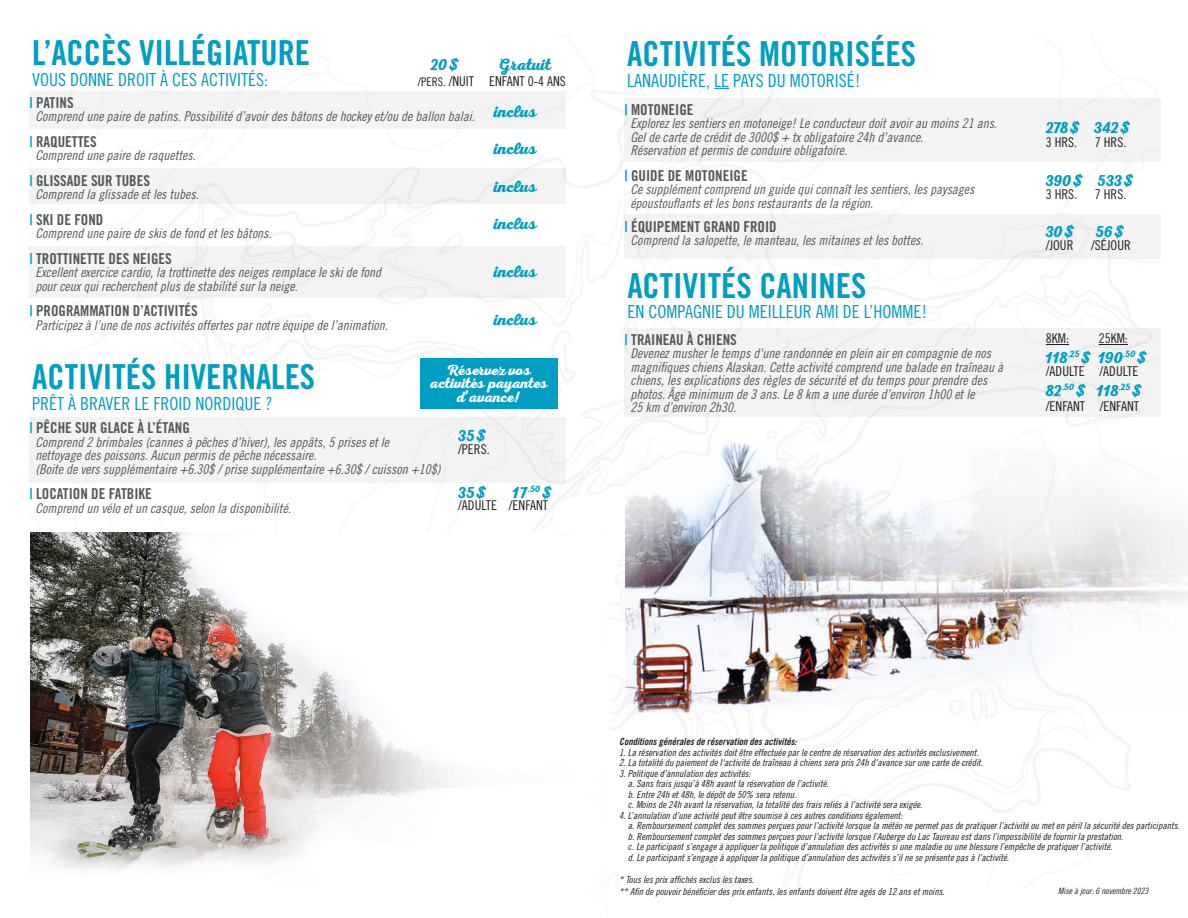
<style>
.page{position:relative;width:1188px;height:918px;background:#fff}
.page>*{position:absolute;margin:0;border:0;box-sizing:border-box;transform-origin:0 0}
.t1{font:34.5px "Trade Gothic LT Std Bd Cn 20";color:#009ec2}
.t2{font:18px "Trade Gothic LT Std Cn 18";color:#009ec2}
.t3{font:16.5px "Nexa Rust Script B 00";letter-spacing:-.01em;color:#009ec2}
.t4{font:15px "Trade Gothic LT Std Bd Cn 20";color:#57585a}
.t5{font:15px/13.5px "Nexa Rust Script B 00";color:#fff;text-align:center}
.t6{font:13.5px/13.5px "Trade Gothic LT Std Cn 18 Obl";color:#57585a}
.t7{font:13.5px "Trade Gothic LT Std Cn 18";color:#231f20}
.t8{font:9.75px/10.5px "Trade Gothic LT Std Cn 18 Obl";color:#211d1e}
.t9{font:9.75px/11.2px "Trade Gothic LT Std Cn 18 Obl";color:#231f20}
.t10{font:9.75px "Trade Gothic LT Std Bd Cn 20 Obl";color:#211d1e}
.t11{font:8.7px "Trade Gothic LT Std Cn 18 Obl";color:#231f20}
.s1{color:#009ec2}
.s2{font-size:12px}
.s3{color:#fff}
</style>
<div class="page">
<img style="left:29px;top:33px;width:1131px;height:855px">
<img style="left:626px;top:417px;width:562px;height:314px">
<div style="left:29px;top:91px;width:537px;height:37px;background:#f3f3f4"></div>
<div style="left:29px;top:168px;width:537px;height:36px;background:#f3f3f4"></div>
<div style="left:29px;top:417px;width:537px;height:65px;background:#f3f3f4"></div>
<svg style="left:714px;top:88px;width:15px;height:1px"></svg>
<div style="left:624px;top:98px;width:537px;height:63px;background:#f3f3f4"></div>
<div style="left:624px;top:214px;width:537px;height:45px;background:#f3f3f4"></div>
<div style="left:624px;top:328px;width:537px;height:88px;background:#f3f3f4"></div>
<svg style="left:1046px;top:344px;width:23px;height:1px"></svg>
<svg style="left:1099px;top:344px;width:29px;height:1px"></svg>
<div style="left:29px;top:246px;width:537px;height:52px;background:#f3f3f4"></div>
<img style="left:31px;top:533px;width:577px;height:355px">
<div style="left:420px;top:358px;width:137px;height:51px;background:#009ec2"></div>
<h1 class="t1" style="left:32px;top:32px;width:279px">L’ACCÈS VILLÉGIATURE</h1>
<h1 class="t1" style="left:627px;top:33px;width:290px">ACTIVITÉS MOTORISÉES</h1>
<p class="t4" style="left:624px;top:100px;width:71px"><span class="s1">|</span> MOTONEIGE</p>
<p class="t6" style="left:630px;top:117px;width:368px">Explorez les sentiers en motoneige! Le conducteur doit avoir au moins 21 ans.<br>Gel de carte de crédit de 3000$ + tx obligatoire 24h d’avance.<br>Réservation et permis de conduire obligatoire.</p>
<p class="t4" style="left:624px;top:166px;width:125px"><span class="s1">|</span> GUIDE DE MOTONEIGE</p>
<p class="t6" style="left:630px;top:183px;width:346px">Ce supplément comprend un guide qui connaît les sentiers, les paysages époustouflants et les bons restaurants de la région.</p>
<p class="t4" style="left:624px;top:217px;width:154px"><span class="s1">|</span> ÉQUIPEMENT GRAND FROID</p>
<p class="t6" style="left:630px;top:234px;width:295px">Comprend la salopette, le manteau, les mitaines et les bottes.</p>
<p class="t3" style="left:431px;top:55px;width:30px">20$</p>
<p class="t3" style="left:498px;top:55px;width:54px">Gratuit</p>
<p class="t7" style="left:418px;top:74px;width:150px"><span class="s2">/PERS.</span> /NUIT ENFANT 0-4 ANS</p>
<h2 class="t2" style="left:627px;top:70px;width:235px">LANAUDIÈRE, LE PAYS DU MOTORISÉ!</h2>
<h2 class="t2" style="left:32px;top:69px;width:237px">VOUS DONNE DROIT À CES ACTIVITÉS:</h2>
<p class="t4" style="left:29px;top:93px;width:46px"><span class="s1">|</span> PATINS</p>
<p class="t6" style="left:35px;top:110px;width:441px">Comprend une paire de patins. Possibilité d’avoir des bâtons de hockey et/ou de ballon balai.</p>
<p class="t4" style="left:29px;top:132px;width:69px"><span class="s1">|</span> RAQUETTES</p>
<p class="t6" style="left:35px;top:149px;width:162px">Comprend une paire de raquettes.</p>
<p class="t4" style="left:29px;top:171px;width:122px"><span class="s1">|</span> GLISSADE SUR TUBES</p>
<p class="t6" style="left:35px;top:188px;width:165px">Comprend la glissade et les tubes.</p>
<p class="t4" style="left:29px;top:210px;width:76px"><span class="s1">|</span> SKI DE FOND</p>
<p class="t6" style="left:35px;top:227px;width:238px">Comprend une paire de skis de fond et les bâtons.</p>
<p class="t4" style="left:29px;top:249px;width:144px"><span class="s1">|</span> TROTTINETTE DES NEIGES</p>
<p class="t6" style="left:35px;top:266px;width:347px">Excellent exercice cardio, la trottinette des neiges remplace le ski de fond pour ceux qui recherchent plus de stabilité sur la neige.</p>
<p class="t4" style="left:29px;top:302px;width:170px"><span class="s1">|</span> PROGRAMMATION D’ACTIVITÉS</p>
<p class="t6" style="left:35px;top:318px;width:354px">Participez à l’une de nos activités offertes par notre équipe de l’animation.</p>
<p class="t3" style="left:493px;top:101px;width:44px">inclus</p>
<p class="t3" style="left:493px;top:139px;width:44px">inclus</p>
<p class="t3" style="left:493px;top:176px;width:44px">inclus</p>
<p class="t3" style="left:493px;top:214px;width:44px">inclus</p>
<p class="t3" style="left:493px;top:262px;width:44px">inclus</p>
<p class="t3" style="left:493px;top:310px;width:44px">inclus</p>
<h1 class="t1" style="left:627px;top:264px;width:241px">ACTIVITÉS CANINES</h1>
<h2 class="t2" style="left:627px;top:301px;width:302px">EN COMPAGNIE DU MEILLEUR AMI DE L’HOMME!</h2>
<p class="t4" style="left:625px;top:330px;width:114px"><span class="s1">|</span> TRAINEAU À CHIENS</p>
<p class="t6" style="left:631px;top:347px;width:374px">Devenez musher le temps d'une randonnée en plein air en compagnie de nos magnifiques chiens Alaskan. Cette activité comprend une balade en traîneau à chiens, les explications des règles de sécurité et du temps pour prendre des photos. Âge minimum de 3 ans. Le 8 km a une durée d’environ 1h00 et le<br>25 km d’environ 2h30.</p>
<h1 class="t1" style="left:32px;top:356px;width:285px">ACTIVITÉS HIVERNALES</h1>
<p class="t5" style="left:430px;top:363px;width:119px">Réservez vos activités payantes d’avance!</p>
<h2 class="t2" style="left:32px;top:393px;width:242px">PRÊT À BRAVER LE FROID NORDIQUE ?</h2>
<p class="t4" style="left:29px;top:419px;width:162px"><span class="s1">|</span> PÊCHE SUR GLACE À L’ÉTANG</p>
<p class="t6" style="left:35px;top:436px;width:407px">Comprend 2 brimbales (cannes à pêches d’hiver), les appâts, 5 prises et le<br>nettoyage des poissons. Aucun permis de pêche nécessaire.<br>(Boite de vers supplémentaire +6.30$ / prise supplémentaire +6.30$ / cuisson +10$)</p>
<p class="t4" style="left:29px;top:485px;width:124px"><span class="s1">|</span> LOCATION DE FATBIKE</p>
<p class="t6" style="left:35px;top:502px;width:257px">Comprend un vélo et un casque, selon la disponibilité.</p>
<p class="t3" style="left:458px;top:426px;width:30px">35$</p>
<p class="t7" style="left:458px;top:442px;width:33px">/PERS.</p>
<p class="t3" style="left:458px;top:483px;width:30px">35$</p>
<p class="t3" style="left:513px;top:483px;width:41px">17<sup>.50</sup>$</p>
<p class="t7" style="left:458px;top:497px;width:91px">/ADULTE /ENFANT</p>
<p class="t3" style="left:1046px;top:118px;width:86px">278$ 342$</p>
<p class="t7" style="left:1046px;top:134px;width:33px">3 HRS.</p>
<p class="t7" style="left:1095px;top:134px;width:33px">7 HRS.</p>
<p class="t3" style="left:1046px;top:170px;width:90px">390$ 533$</p>
<p class="t7" style="left:1046px;top:187px;width:33px">3 HRS.</p>
<p class="t7" style="left:1095px;top:187px;width:33px">7 HRS.</p>
<p class="t3" style="left:1046px;top:221px;width:30px">30$</p>
<p class="t3" style="left:1096px;top:221px;width:31px">56$</p>
<p class="t7" style="left:1046px;top:238px;width:29px">/JOUR</p>
<p class="t7" style="left:1091px;top:238px;width:41px">/SÉJOUR</p>
<p class="t7" style="left:1046px;top:330px;width:25px">8KM:</p>
<p class="t7" style="left:1099px;top:330px;width:31px">25KM:</p>
<p class="t3" style="left:1046px;top:347px;width:103px">118<sup>.25</sup>$ 190<sup>.50</sup>$</p>
<p class="t7" style="left:1046px;top:363px;width:97px">/ADULTE /ADULTE<span class="s3">.</span></p>
<p class="t3" style="left:1046px;top:380px;width:98px">82<sup>.50</sup>$ 118<sup>.25</sup>$</p>
<p class="t7" style="left:1046px;top:398px;width:97px">/ENFANT /ENFANT<span class="s3">.</span></p>
<p class="t10" style="left:619px;top:736px;width:179px">Conditions générales de réservation des activités:</p>
<p class="t8" style="left:619px;top:747px;width:361px">1. La réservation des activités doit être effectuée par le centre de réservation des activités exclusivement.</p>
<p class="t8" style="left:619px;top:758px;width:365px">2. La totalité du paiement de l'activité de traîneau à chiens sera pris 24h d'avance sur une carte de crédit.</p>
<p class="t8" style="left:628px;top:768px;width:296px;text-indent:-9px">3. Politique d’annulation des activités:<br>a. Sans frais jusqu’à 48h avant la réservation de l’activité.<br>b. Entre 24h et 48h, le dépôt de 50% sera retenu.<br>c. Moins de 24h avant la réservation, la totalité des frais reliés à l’activité sera exigée.</p>
<p class="t8" style="left:628px;top:810px;width:553px;text-indent:-9px">4. L’annulation d’une activité peut être soumise à ces autres conditions également:<br>a. Remboursement complet des sommes perçues pour l’activité lorsque la météo ne permet pas de pratiquer l’activité ou met en péril la sécurité des participants. b. Remboursement complet des sommes perçues pour l’activité lorsque l’Auberge du Lac Taureau est dans l’impossibilité de fournir la prestation.<br>c. Le participant s’engage à appliquer la politique d’annulation des activités si une maladie ou une blessure l’empêche de pratiquer l’activité.<br>d. Le participant s’engage à appliquer la politique d’annulation des activités s’il ne se présente pas à l’activité.</p>
<p class="t9" style="left:619px;top:874px;width:327px">* Tous les prix affichés exclus les taxes.<br>** Afin de pouvoir bénéficier des prix enfants, les enfants doivent être agés de 12 ans et moins.</p>
<p class="t11" style="left:1058px;top:885px;width:92px">Mise à jour: 6 novembre 2023</p>
</div>
